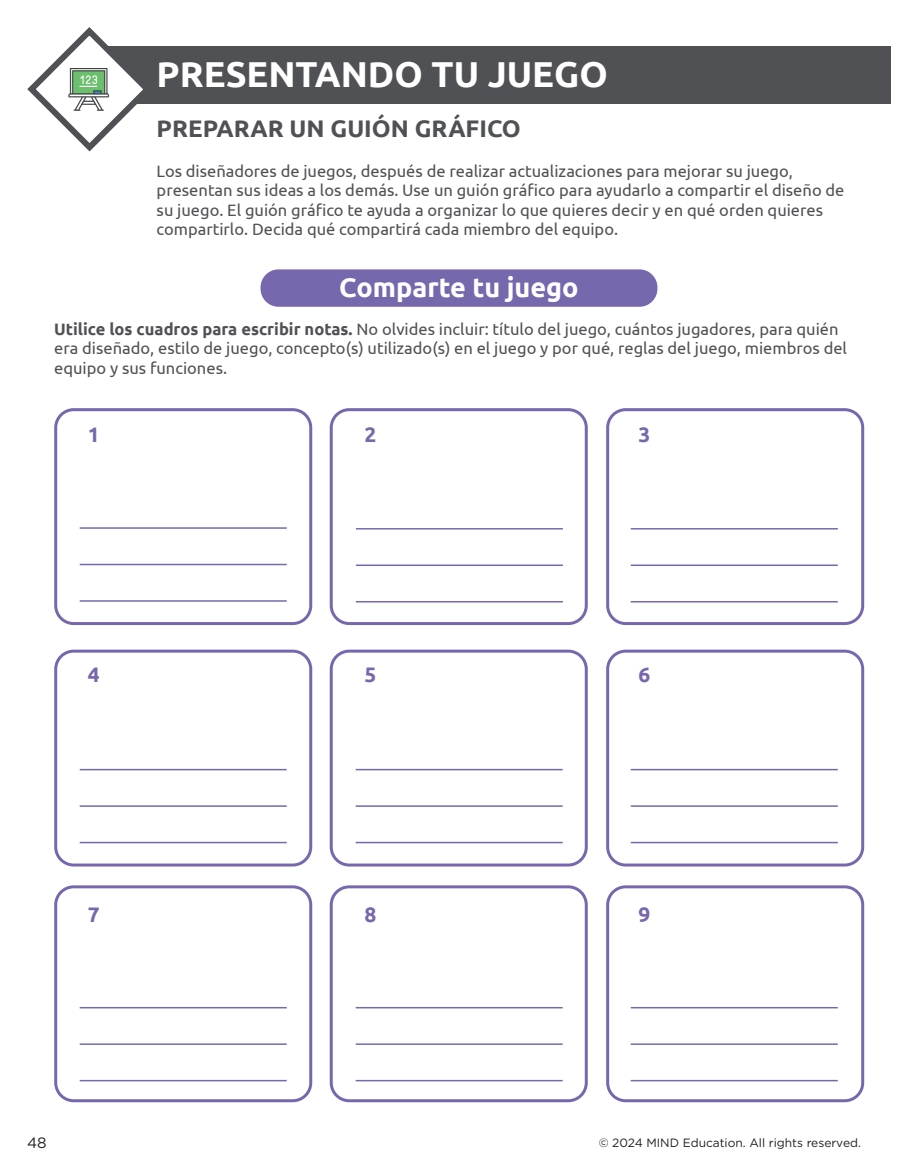
<style>
.page{position:relative;width:918px;height:1175px;background:#fff}
.page>*{position:absolute;margin:0;border:0;box-sizing:border-box;transform-origin:0 0}
.t1{font:700 36px "Ubuntu";color:#fff}
.t2{font:700 27px "Ubuntu";color:#fff}
.t3{font:700 24px "Ubuntu";color:#505154}
.t4{font:700 21px "Ubuntu";color:#7768ae}
.t5{font:16.5px/19.5px "Ubuntu";color:#505154}
.t6{font:15px "Gotham";color:#231f20}
.t7{font:12px "Gotham";color:#231f20}
.s1{font-weight:700}
</style>
<div class="page">
<div style="left:107px;top:46px;width:784px;height:57px;background:#505154"></div>
<svg style="left:27px;top:27px;width:129px;height:125px"></svg>
<div style="left:54px;top:408px;width:258px;height:217px;border:3px solid #7768ae;border-radius:18px"></div>
<div style="left:330px;top:408px;width:258px;height:217px;border:3px solid #7768ae;border-radius:18px"></div>
<div style="left:606px;top:408px;width:258px;height:217px;border:3px solid #7768ae;border-radius:18px"></div>
<div style="left:54px;top:649px;width:258px;height:217px;border:3px solid #7768ae;border-radius:18px"></div>
<div style="left:330px;top:649px;width:258px;height:217px;border:3px solid #7768ae;border-radius:18px"></div>
<div style="left:606px;top:649px;width:258px;height:217px;border:3px solid #7768ae;border-radius:18px"></div>
<div style="left:54px;top:885px;width:258px;height:217px;border:3px solid #7768ae;border-radius:18px"></div>
<div style="left:330px;top:885px;width:258px;height:217px;border:3px solid #7768ae;border-radius:18px"></div>
<div style="left:606px;top:885px;width:258px;height:217px;border:3px solid #7768ae;border-radius:18px"></div>
<div style="left:261px;top:269px;width:396px;height:38px;background:#7768ae;border-radius:18px"></div>
<hr style="left:80px;top:527px;width:207px;height:2px;background:#7768ae">
<hr style="left:80px;top:564px;width:207px;height:1px;background:#7768ae">
<hr style="left:80px;top:600px;width:207px;height:1px;background:#7768ae">
<hr style="left:356px;top:528px;width:207px;height:1px;background:#7768ae">
<hr style="left:356px;top:564px;width:207px;height:2px;background:#7768ae">
<hr style="left:356px;top:601px;width:207px;height:1px;background:#7768ae">
<hr style="left:80px;top:769px;width:207px;height:1px;background:#7768ae">
<hr style="left:80px;top:805px;width:207px;height:2px;background:#7768ae">
<hr style="left:80px;top:841px;width:207px;height:2px;background:#7768ae">
<hr style="left:631px;top:528px;width:207px;height:1px;background:#7768ae">
<hr style="left:631px;top:564px;width:207px;height:2px;background:#7768ae">
<hr style="left:631px;top:601px;width:207px;height:1px;background:#7768ae">
<hr style="left:356px;top:769px;width:207px;height:1px;background:#7768ae">
<hr style="left:356px;top:805px;width:207px;height:2px;background:#7768ae">
<hr style="left:356px;top:841px;width:207px;height:2px;background:#7768ae">
<hr style="left:631px;top:769px;width:207px;height:1px;background:#7768ae">
<hr style="left:631px;top:805px;width:207px;height:2px;background:#7768ae">
<hr style="left:631px;top:841px;width:207px;height:2px;background:#7768ae">
<hr style="left:80px;top:1007px;width:207px;height:1px;background:#7768ae">
<hr style="left:80px;top:1043px;width:207px;height:1px;background:#7768ae">
<hr style="left:80px;top:1079px;width:207px;height:2px;background:#7768ae">
<hr style="left:356px;top:1007px;width:207px;height:1px;background:#7768ae">
<hr style="left:356px;top:1043px;width:207px;height:1px;background:#7768ae">
<hr style="left:356px;top:1079px;width:207px;height:2px;background:#7768ae">
<hr style="left:631px;top:1007px;width:207px;height:1px;background:#7768ae">
<hr style="left:631px;top:1043px;width:207px;height:1px;background:#7768ae">
<hr style="left:631px;top:1079px;width:207px;height:2px;background:#7768ae">
<img style="left:62px;top:64px;width:55px;height:48px">
<p class="t1" style="left:157px;top:52px;width:453px">PRESENTANDO TU JUEGO</p>
<p class="t3" style="left:157px;top:114px;width:366px">PREPARAR UN GUIÓN GRÁFICO</p>
<p class="t5" style="left:157px;top:161px;width:689px">Los diseñadores de juegos, después de realizar actualizaciones para mejorar su juego, presentan sus ideas a los demás. Use un guión gráfico para ayudarlo a compartir el diseño de su juego. El guión gráfico te ayuda a organizar lo que quieres decir y en qué orden quieres compartirlo. Decida qué compartirá cada miembro del equipo.</p>
<p class="t2" style="left:339px;top:271px;width:241px">Comparte tu juego</p>
<p class="t5" style="left:54px;top:318px;width:794px"><span class="s1">Utilice los cuadros para escribir notas.</span> No olvides incluir: título del juego, cuántos jugadores, para quién era diseñado, estilo de juego, concepto(s) utilizado(s) en el juego y por qué, reglas del juego, miembros del equipo y sus funciones.</p>
<p class="t4" style="left:88px;top:422px;width:13px">1</p>
<p class="t4" style="left:365px;top:422px;width:13px">2</p>
<p class="t4" style="left:638px;top:422px;width:13px">3</p>
<p class="t4" style="left:88px;top:662px;width:13px">4</p>
<p class="t4" style="left:365px;top:662px;width:13px">5</p>
<p class="t4" style="left:638px;top:662px;width:13px">6</p>
<p class="t4" style="left:88px;top:901px;width:13px">7</p>
<p class="t4" style="left:365px;top:901px;width:13px">8</p>
<p class="t4" style="left:638px;top:901px;width:13px">9</p>
<p class="t6" style="left:27px;top:1133px;width:21px">48</p>
<p class="t7" style="left:599px;top:1135px;width:264px">© 2024 MIND Education. All rights reserved.</p>
</div>
